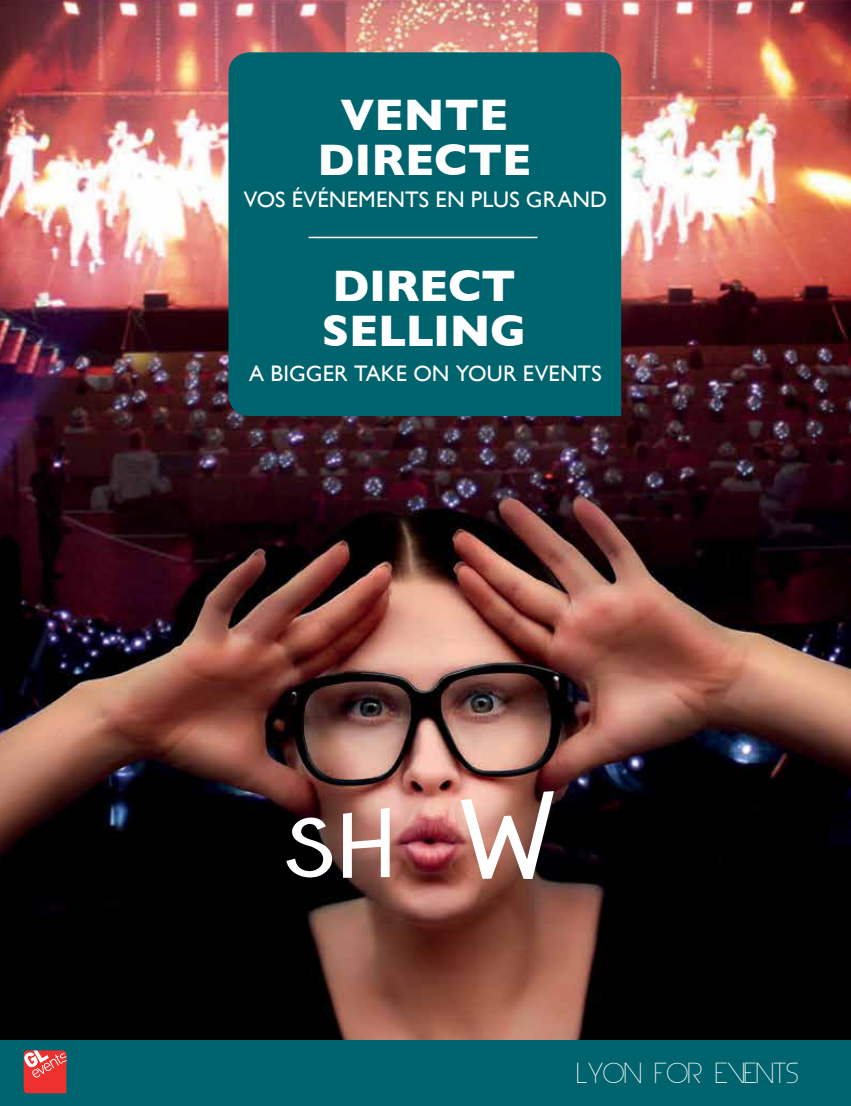
<style>
.page{position:relative;width:851px;height:1106px;background:#fff}
.page>*{position:absolute;margin:0;border:0;box-sizing:border-box;transform-origin:0 0}
.t1{font:700 45px/45px "Gill Sans";color:#fff;text-align:center}
.t2{font:300 27px "Devil Breeze";color:#fff}
.t3{font:22.5px "Gill Sans";letter-spacing:.01em;color:#fff}
</style>
<div class="page">
<img style="left:0;top:0;width:850px;height:1040px">
<svg style="left:286px;top:817px;width:46px;height:60px"></svg>
<svg style="left:343px;top:807px;width:46px;height:70px"></svg>
<svg style="left:461px;top:791px;width:93px;height:88px"></svg>
<div style="left:0;top:1040px;width:850px;height:66px;background:#00646f"></div>
<svg style="left:24px;top:1050px;width:42px;height:43px;background:#ed5250"></svg>
<div style="left:228px;top:52px;width:393px;height:364px;background:#00646f"></div>
<hr style="left:308px;top:237px;width:229px;height:1px;background:#fff">
<h1 class="t1" style="left:317px;top:91px;width:215px">VENTE<br>DIRECTE</h1>
<p class="t3" style="left:244px;top:186px;width:365px">VOS ÉVÉNEMENTS EN PLUS GRAND</p>
<h1 class="t1" style="left:322px;top:262px;width:195px;text-align:left">DIRECT<br>SELLIN</h1>
<h1 class="t1" style="left:490px;top:307px;width:37px">G</h1>
<p class="t3" style="left:249px;top:360px;width:354px">A BIGGER TAKE ON YOUR EVENTS</p>
<p class="t2" style="left:577px;top:1060px;width:223px">LYON FOR EVENTS</p>
</div>
